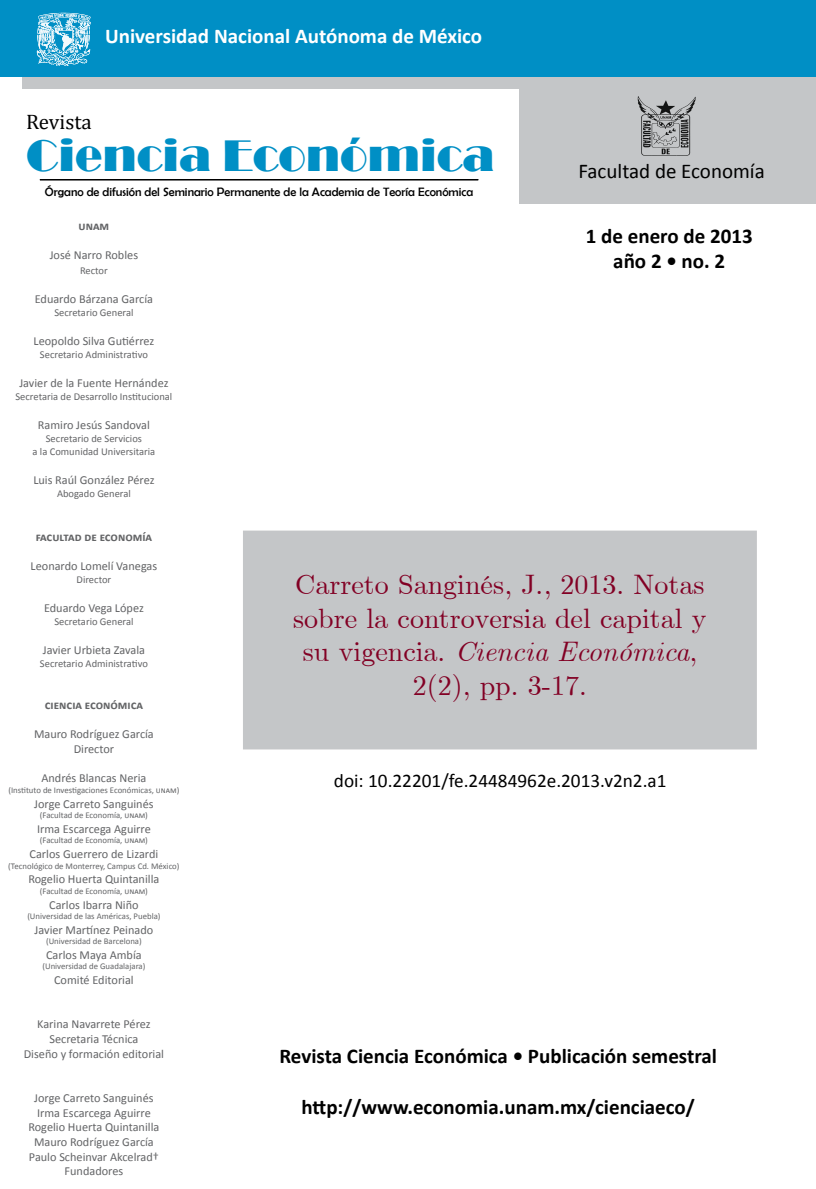
<style>
.page{position:relative;width:816px;height:1189px;background:#fff}
.page>*{position:absolute;margin:0;border:0;box-sizing:border-box;transform-origin:0 0}
.t1{font:45.5px "Broadway";color:#008fc5}
.t2{font:28px/33.6px "Euclid";color:#820024;text-align:center}
.t3{font:700 21px/25.2px "Calibri";color:#000;text-align:center}
.t4{font:700 21px "Calibri";color:#fff}
.t5{font:21px "Calibri";color:#000}
.t6{font:21px "Cambria";color:#000}
.t7{font:19.25px "Calibri";color:#000}
.t8{font:12.25px/14.7px "Calibri";color:#636466;text-align:center}
.t9{font:12.25px "Berlin Sans FB";color:#000}
.t10{font:700 12.25px "Calibri";color:#636466}
.t11{font:10.5px/12.6px "Calibri";color:#636466;text-align:center}
.t12{font:8.75px "Calibri";color:#636466}
.s1{font-style:italic}
</style>
<div class="page">
<div style="left:244px;top:531px;width:512px;height:217px;background:#c4c6c8"></div>
<div style="left:243px;top:530px;width:513px;height:219px;border:2px solid #c4c6c8"></div>
<div style="left:23px;top:0;width:793px;height:203px;background:#c4c6c8"></div>
<div style="left:0;top:0;width:816px;height:76px;background:#008fc5"></div>
<svg style="left:37px;top:13px;width:54px;height:53px"></svg>
<svg style="left:637px;top:96px;width:58px;height:60px"></svg>
<div style="left:0;top:89px;width:518px;height:118px;background:#fff"></div>
<hr style="left:40px;top:179px;width:438px;height:1px;background:#000">
<h3 class="t4" style="left:105px;top:22px;width:378px">Universidad Nacional Autónoma de México</h3>
<h3 class="t6" style="left:26px;top:109px;width:67px">Revista</h3>
<h1 class="t1" style="left:26px;top:129px;width:469px">Ciencia Económica</h1>
<p class="t9" style="left:45px;top:185px;width:430px">Órgano de difusión del Seminario Permanente de la Academia de Teoría Económica</p>
<h3 class="t5" style="left:578px;top:157px;width:188px">Facultad de Economía</h3>
<p class="t10" style="left:79px;top:218px;width:32px">unam</p>
<p class="t8" style="left:50px;top:248px;width:90px">José Narro Robles</p>
<p class="t11" style="left:80px;top:264px;width:29px">Rector</p>
<p class="t8" style="left:35px;top:292px;width:120px">Eduardo Bárzana García</p>
<p class="t11" style="left:54px;top:306px;width:81px">Secretario General</p>
<p class="t8" style="left:34px;top:334px;width:122px">Leopoldo Silva Gutiérrez</p>
<p class="t11" style="left:40px;top:348px;width:109px">Secretario Administrativo</p>
<p class="t8" style="left:19px;top:376px;width:151px">Javier de la Fuente Hernández</p>
<p class="t11" style="left:15px;top:390px;width:158px">Secretaria de Desarrollo Institucional</p>
<p class="t8" style="left:38px;top:418px;width:114px">Ramiro Jesús Sandoval</p>
<p class="t11" style="left:33px;top:432px;width:124px">Secretario de Servicios<br>a la Comunidad Universitaria</p>
<p class="t8" style="left:33px;top:472px;width:123px">Luis Raúl González Pérez</p>
<p class="t11" style="left:57px;top:487px;width:75px">Abogado General</p>
<p class="t10" style="left:36px;top:529px;width:118px">facultad de economía</p>
<p class="t8" style="left:31px;top:559px;width:128px">Leonardo Lomelí Vanegas</p>
<p class="t11" style="left:77px;top:573px;width:36px">Director</p>
<p class="t8" style="left:44px;top:601px;width:101px">Eduardo Vega López</p>
<p class="t11" style="left:54px;top:615px;width:81px">Secretario General</p>
<p class="t8" style="left:43px;top:643px;width:104px">Javier Urbieta Zavala</p>
<p class="t11" style="left:40px;top:657px;width:109px">Secretario Administrativo</p>
<p class="t10" style="left:45px;top:697px;width:100px">ciencia económica</p>
<p class="t8" style="left:34px;top:727px;width:121px">Mauro Rodríguez García<br>Director</p>
<p class="t8" style="left:41px;top:771px;width:106px">Andrés Blancas Neria</p>
<p class="t12" style="left:8px;top:784px;width:172px">(Instituto de Investigaciones Económicas, unam)</p>
<p class="t8" style="left:34px;top:796px;width:121px">Jorge Carreto Sanguinés</p>
<p class="t12" style="left:40px;top:809px;width:109px">(Facultad de Economía, unam)</p>
<p class="t8" style="left:37px;top:821px;width:115px">Irma Escarcega Aguirre</p>
<p class="t12" style="left:40px;top:834px;width:109px">(Facultad de Economía, unam)</p>
<p class="t8" style="left:30px;top:846px;width:130px">Carlos Guerrero de Lizardi</p>
<p class="t12" style="left:8px;top:860px;width:173px">(Tecnológico de Monterrey, Campus Cd. México)</p>
<p class="t8" style="left:28px;top:871px;width:132px">Rogelio Huerta Quintanilla</p>
<p class="t12" style="left:40px;top:885px;width:109px">(Facultad de Economía, unam)</p>
<p class="t8" style="left:49px;top:897px;width:91px">Carlos Ibarra Niño</p>
<p class="t12" style="left:27px;top:910px;width:135px">(Universidad de las Américas, Puebla)</p>
<p class="t8" style="left:35px;top:922px;width:120px">Javier Martínez Peinado</p>
<p class="t12" style="left:46px;top:935px;width:97px">(Universidad de Barcelona)</p>
<p class="t8" style="left:46px;top:947px;width:97px">Carlos Maya Ambía</p>
<p class="t12" style="left:42px;top:960px;width:105px">(Universidad de Guadalajara)</p>
<p class="t8" style="left:54px;top:972px;width:81px">Comité Editorial</p>
<p class="t8" style="left:24px;top:1016px;width:142px">Karina Navarrete Pérez<br>Secretaria Técnica<br>Diseño y formación editorial</p>
<p class="t8" style="left:28px;top:1090px;width:132px">Jorge Carreto Sanguinés<br>Irma Escarcega Aguirre<br>Rogelio Huerta Quintanilla<br>Mauro Rodríguez García<br>Paulo Scheinvar Akcelrad†<br>Fundadores</p>
<h3 class="t3" style="left:585px;top:223px;width:168px">1 de enero de 2013 año 2 • no. 2</h3>
<h2 class="t2" style="left:293px;top:568px;width:415px">Carreto Sanginés, J., 2013. Notas sobre la controversia del capital y su vigencia. <span class="s1">Ciencia Económica</span>,<br>2(2), pp. 3-17.</h2>
<h3 class="t7" style="left:334px;top:768px;width:334px">doi: 10.22201/fe.24484962e.2013.v2n2.a1</h3>
<h3 class="t3" style="left:279px;top:1043px;width:439px">Revista Ciencia Económica • Publicación semestral</h3>
<h3 class="t3" style="left:301px;top:1094px;width:395px">http://www.economia.unam.mx/cienciaeco/</h3>
</div>
